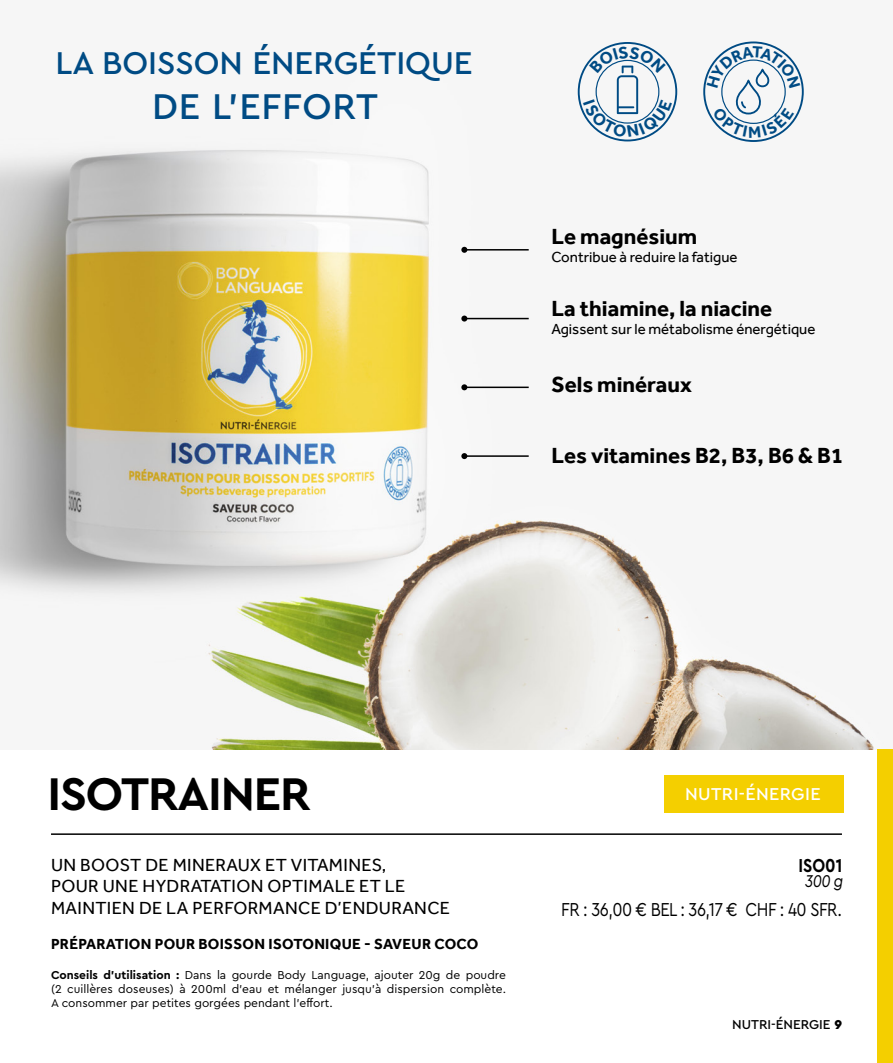
<style>
.page{position:relative;width:893px;height:1063px;background:#fff}
.page>*{position:absolute;margin:0;border:0;box-sizing:border-box;transform-origin:0 0}
.t1{font:700 48px "Cera Pro";letter-spacing:-.025em;color:#000}
.t2{font:500 37.5px "Cera Pro";letter-spacing:.02em;color:#004b84}
.t3{font:500 33px "Cera Pro";color:#004b84}
.t4{font:700 22.5px "Effra";color:#000}
.t5{font:19.65px "Cera Pro";letter-spacing:-.03em;color:#000;scale:.84 1}
.t6{font:700 19.65px "Cera Pro";color:#000;scale:.84 1}
.t7{font:18px/21.6px "Effra";letter-spacing:.02em;color:#000}
.t8{font:500 18px "Cera Pro";letter-spacing:.02em;color:#fff}
.t9{font:italic 17.85px "Cera Pro";color:#000;scale:.84 1}
.t10{font:15px "Effra";color:#000}
.t11{font:700 15px "Effra";letter-spacing:.02em;color:#000}
.t12{font:500 13.5px "Cera Pro";color:#000}
.t13{font:12px/14.4px "Cera Pro";color:#000;text-align:justify}
.s1{font-weight:700}
.s2{font-weight:900}
</style>
<div class="page">
<img style="left:0;top:41px;width:874px;height:708px">
<hr style="left:51px;top:833px;width:791px;height:2px;background:#000">
<div style="left:877px;top:749px;width:16px;height:314px;background:#f4cf00"></div>
<div style="left:664px;top:775px;width:179px;height:38px;background:#f4cf00"></div>
<hr style="left:464px;top:249px;width:65px;height:2px;background:#000">
<svg style="left:461px;top:247px;width:6px;height:6px"></svg>
<hr style="left:464px;top:318px;width:65px;height:1px;background:#000">
<svg style="left:461px;top:316px;width:6px;height:6px"></svg>
<hr style="left:464px;top:387px;width:65px;height:1px;background:#000">
<svg style="left:461px;top:384px;width:6px;height:6px"></svg>
<hr style="left:464px;top:455px;width:65px;height:2px;background:#000">
<svg style="left:461px;top:453px;width:6px;height:6px"></svg>
<div style="left:578px;top:42px;width:99px;height:99px;border:2px solid #004b84;border-radius:50%"></div>
<div style="left:703px;top:42px;width:101px;height:100px;border:2px solid #004b84;border-radius:50%"></div>
<svg style="left:583px;top:46px;width:89px;height:91px"></svg>
<svg style="left:707px;top:46px;width:93px;height:92px"></svg>
<h3 class="t3" style="left:56px;top:41px;width:419px">LA BOISSON ÉNERGÉTIQUE</h3>
<h2 class="t2" style="left:152px;top:81px;width:227px">DE L’EFFORT</h2>
<h3 class="t4" style="left:551px;top:223px;width:147px">Le magnésium</h3>
<p class="t10" style="left:551px;top:248px;width:188px">Contribue à reduire la fatigue</p>
<h3 class="t4" style="left:551px;top:295px;width:222px">La thiamine, la niacine</h3>
<p class="t10" style="left:551px;top:320px;width:266px">Agissent sur le métabolisme énergétique</p>
<h3 class="t4" style="left:551px;top:371px;width:142px">Sels minéraux</h3>
<h3 class="t4" style="left:551px;top:442px;width:293px">Les vitamines B2, B3, B6 &amp; B1</h3>
<h1 class="t1" style="left:48px;top:762px;width:265px">ISOTRAINER</h1>
<h3 class="t7" style="left:51px;top:854px;width:401px">UN BOOST DE MINERAUX ET VITAMINES,<br>POUR UNE HYDRATATION OPTIMALE ET LE<br>MAINTIEN DE LA PERFORMANCE D’ENDURANCE</h3>
<p class="t11" style="left:51px;top:935px;width:429px">PRÉPARATION POUR BOISSON ISOTONIQUE - SAVEUR COCO</p>
<p class="t13" style="left:51px;top:967px;width:456px"><span class="s1">Conseils d’utilisation :</span> Dans la gourde Body Language, ajouter 20g de poudre (2 cuillères doseuses) à 200ml d’eau et mélanger jusqu’à dispersion complète.<br>A consommer par petites gorgées pendant l’effort.</p>
<h3 class="t8" style="left:685px;top:782px;width:137px">NUTRI-ÉNERGIE</h3>
<h3 class="t6" style="left:798px;top:852px;width:54px">ISO01</h3>
<h3 class="t9" style="left:805px;top:869px;width:47px">300 g</h3>
<h3 class="t5" style="left:561px;top:896px;width:336px">FR : 36,00 € BEL : 36,17 € CHF : 40 SFR.</h3>
<p class="t12" style="left:732px;top:1016px;width:111px">NUTRI-ÉNERGIE <span class="s2">9</span></p>
</div>
